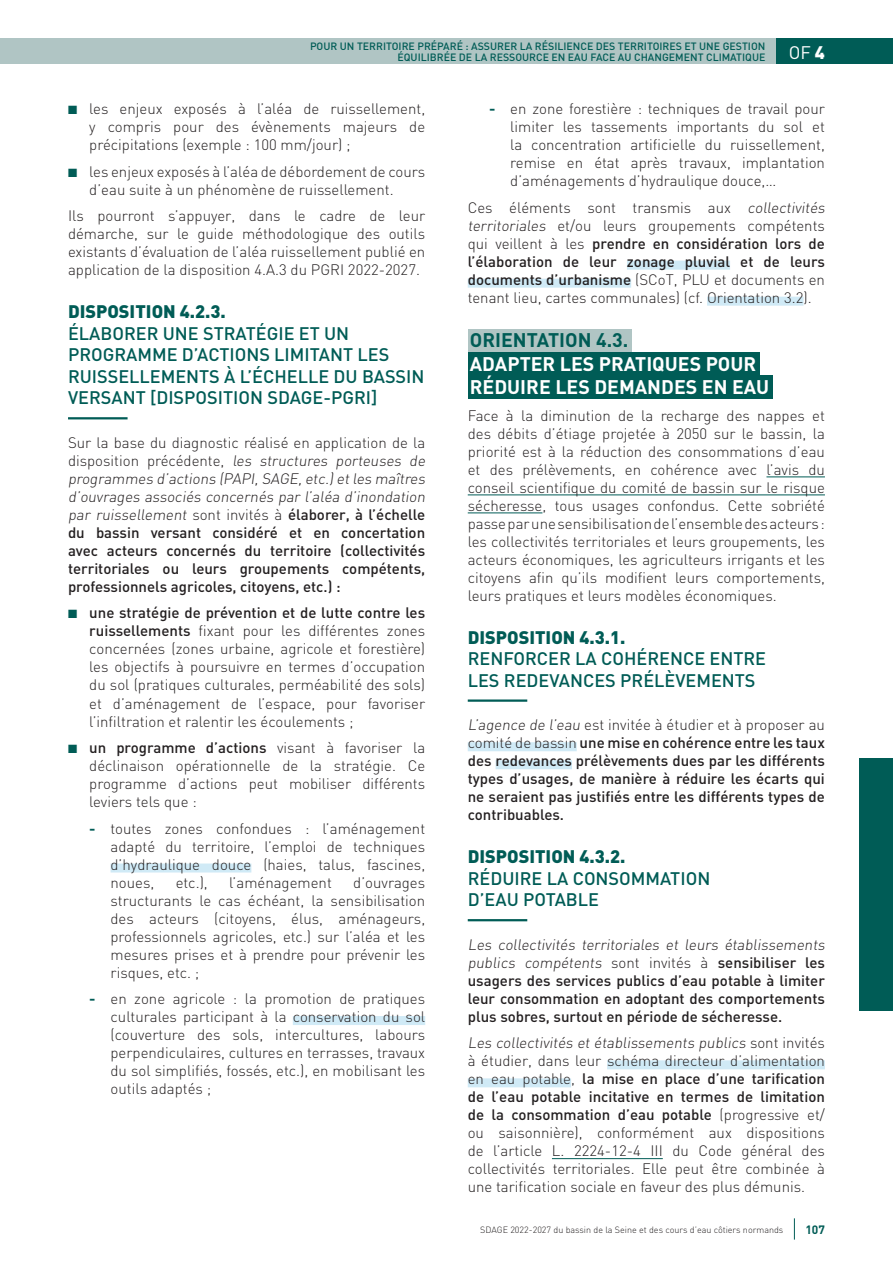
<style>
.page{position:relative;width:893px;height:1263px;background:#fff}
.page>*{position:absolute;margin:0;border:0;box-sizing:border-box;transform-origin:0 0}
.t1{font:700 19.5px/23.4px "DIN";color:#fff}
.t2{font:700 19.5px "DIN";color:#005c56}
.t3{font:500 18px/21.6px "DIN";color:#005c56}
.t4{font:900 18px "DIN";color:#005c56}
.t5{font:18px "DIN";color:#fff}
.t6{font:300 15px/18px "DIN";color:#231f20;text-align:justify}
.t7{font:500 15px/18px "DIN";color:#231f20;text-align:justify}
.t8{font:700 12px "DIN";color:#005c56}
.t9{font:500 10.5px/10.5px "DIN";color:#005c56;text-align:right}
.t10{font:300 9px "DIN";color:#231f20}
.s1{font-weight:900}
.s2{color:#005c56}
.s3{font-weight:500}
.s4{font-weight:700;color:#005c56}
.s5{font-weight:300}
</style>
<div class="page">
<div style="left:0;top:38px;width:776px;height:26px;background:#b0c5c4"></div>
<div style="left:776px;top:38px;width:117px;height:26px;background:#005c56"></div>
<svg style="left:794px;top:1218px;width:1px;height:21px"></svg>
<div style="left:859px;top:758px;width:34px;height:252px;background:#005c56"></div>
<hr style="left:68px;top:417px;width:60px;height:2px;background:#005c56">
<div style="left:111px;top:863px;width:140px;height:9px;background:#d0eaf6"></div>
<div style="left:293px;top:1016px;width:132px;height:9px;background:#d0eaf6"></div>
<div style="left:627px;top:261px;width:103px;height:9px;background:#d0eaf6"></div>
<div style="left:468px;top:279px;width:163px;height:9px;background:#d0eaf6"></div>
<div style="left:707px;top:297px;width:96px;height:9px;background:#d0eaf6"></div>
<div style="left:468px;top:329px;width:164px;height:23px;background:#b0c5c4"></div>
<div style="left:468px;top:352px;width:291px;height:24px;background:#005c56"></div>
<div style="left:468px;top:376px;width:304px;height:23px;background:#005c56"></div>
<hr style="left:766px;top:476px;width:59px;height:1px;background:#005c56">
<hr style="left:468px;top:494px;width:357px;height:1px;background:#005c56">
<hr style="left:468px;top:512px;width:74px;height:1px;background:#005c56">
<hr style="left:468px;top:699px;width:59px;height:3px;background:#005c56">
<div style="left:468px;top:742px;width:109px;height:9px;background:#d0eaf6"></div>
<div style="left:496px;top:760px;width:76px;height:9px;background:#d0eaf6"></div>
<hr style="left:468px;top:919px;width:59px;height:2px;background:#005c56">
<div style="left:607px;top:1060px;width:218px;height:9px;background:#d0eaf6"></div>
<div style="left:468px;top:1078px;width:103px;height:9px;background:#d0eaf6"></div>
<hr style="left:552px;top:1158px;width:111px;height:1px;background:#005c56">
<p class="t9" style="left:310px;top:41px;width:457px">POUR UN TERRITOIRE PRÉPARÉ : ASSURER LA RÉSILIENCE DES TERRITOIRES ET UNE GESTION<br>ÉQUILIBRÉE DE LA RESSOURCE EN EAU FACE AU CHANGEMENT CLIMATIQUE</p>
<p class="t5" style="left:789px;top:41px;width:38px">OF <span class="s1">4</span></p>
<p class="t6" style="left:89px;top:100px;width:337px;text-indent:-21px"><span class="s2">■</span> les enjeux exposés à l’aléa de ruissellement, y compris pour des évènements majeurs de précipitations (exemple : 100 mm/jour) ;</p>
<p class="t6" style="left:89px;top:162px;width:337px;text-indent:-21px"><span class="s2">■</span> les enjeux exposés à l’aléa de débordement de cours d’eau suite à un phénomène de ruissellement.</p>
<p class="t6" style="left:68px;top:207px;width:359px">Ils pourront s’appuyer, dans le cadre de leur démarche, sur le guide méthodologique des outils existants d’évaluation de l’aléa ruissellement publié en application de la disposition 4.A.3 du PGRI 2022-2027.</p>
<p class="t4" style="left:68px;top:299px;width:159px">DISPOSITION 4.2.3.</p>
<p class="t3" style="left:68px;top:322px;width:358px">ÉLABORER UNE STRATÉGIE ET UN PROGRAMME D’ACTIONS LIMITANT LES RUISSELLEMENTS À L’ÉCHELLE DU BASSIN VERSANT [DISPOSITION SDAGE-PGRI]</p>
<p class="t6" style="left:68px;top:433px;width:361px;text-align:left">Sur la base du diagnostic réalisé en application de la disposition précédente, les structures porteuses de programmes d’actions (PAPI,SAGE,etc.)et les maîtres d’ouvrages associés concernés par l’aléa d’inondation par ruissellement sont invités à <span class="s3">élaborer, à l’échelle du bassin versant considéré et en concertation avec acteurs concernés du territoire (collectivités territoriales ou leurs groupements compétents, professionnels agricoles, citoyens, etc.) :</span></p>
<p class="t6" style="left:89px;top:604px;width:337px;text-indent:-21px"><span class="s2">■</span> <span class="s3">une stratégie de prévention et de lutte contre les ruissellements</span> fixant pour les différentes zones concernées (zones urbaine, agricole et forestière) les objectifs à poursuivre en termes d’occupation du sol (pratiques culturales, perméabilité des sols) et d’aménagement de l’espace, pour favoriser l’infiltration et ralentir les écoulements ;</p>
<p class="t6" style="left:89px;top:738px;width:337px;text-indent:-21px"><span class="s2">■</span> <span class="s3">un programme d’actions</span> visant à favoriser la déclinaison opérationnelle de la stratégie. Ce programme d’actions peut mobiliser différents leviers tels que :</p>
<p class="t6" style="left:111px;top:819px;width:316px;text-indent:-21px"><span class="s4">-</span> toutes zones confondues : l’aménagement adapté du territoire, l’emploi de techniques d’hydraulique douce (haies, talus, fascines, noues,</p>
<p class="t6" style="left:176px;top:873px;width:34px">etc.),</p>
<p class="t6" style="left:229px;top:873px;width:104px">l’aménagement</p>
<p class="t6" style="left:111px;top:873px;width:316px;text-indent:243px">d’ouvrages structurants le cas échéant, la sensibilisation des acteurs (citoyens, élus, aménageurs, professionnels agricoles, etc.) sur l’aléa et les mesures prises et à prendre pour prévenir les risques, etc. ;</p>
<p class="t6" style="left:111px;top:989px;width:316px;text-indent:-21px"><span class="s4">-</span> en zone agricole : la promotion de pratiques culturales participant à la conservation du sol (couverture des sols, intercultures, labours perpendiculaires, cultures en terrasses, travaux du sol simplifiés, fossés, etc.), en mobilisant les outils adaptés ;</p>
<p class="t6" style="left:510px;top:100px;width:316px;text-indent:-21px"><span class="s4">-</span> en zone forestière : techniques de travail pour limiter les tassements importants du sol et la concentration artificielle du ruissellement, remise en état après travaux, implantation d’aménagements d’hydraulique douce,…</p>
<p class="t6" style="left:468px;top:198px;width:361px;text-align:left">Ces éléments sont transmis aux collectivités territoriales et/ou leurs groupements compétents qui veillent à les <span class="s3">prendre en considération lors de l’élaboration de leur zonage pluvial et de leurs documents d’urbanisme</span> (SCoT, PLU et documents en tenant lieu, cartes communales) (cf. Orientation 3.2).</p>
<h1 class="t2" style="left:470px;top:327px;width:160px">ORIENTATION 4.3.</h1>
<h1 class="t1" style="left:470px;top:351px;width:301px">ADAPTER LES PRATIQUES POUR<br>RÉDUIRE LES DEMANDES EN EAU</h1>
<p class="t6" style="left:468px;top:406px;width:359px">Face à la diminution de la recharge des nappes et des débits d’étiage projetée à 2050 sur le bassin, la priorité est à la réduction des consommations d’eau et des prélèvements, en cohérence avec l’avis du conseil scientifique du comité de bassin sur le risque sécheresse, tous usages confondus. Cette sobriété passe par une sensibilisation de l’ensemble des acteurs : les collectivités territoriales et leurs groupements, les acteurs économiques, les agriculteurs irrigants et les citoyens afin qu’ils modifient leurs comportements, leurs pratiques et leurs modèles économiques.</p>
<p class="t4" style="left:468px;top:625px;width:159px">DISPOSITION 4.3.1.</p>
<p class="t3" style="left:468px;top:647px;width:300px">RENFORCER LA COHÉRENCE ENTRE<br>LES REDEVANCES PRÉLÈVEMENTS</p>
<p class="t7" style="left:468px;top:715px;width:359px"><span class="s5">L’agence de l’eau est invitée à étudier et à proposer au comité de bassin</span> une mise en cohérence entre les taux des redevances prélèvements dues par les différents types d’usages, de manière à réduire les écarts qui ne seraient pas justifiés entre les différents types de contribuables.</p>
<p class="t4" style="left:468px;top:844px;width:159px">DISPOSITION 4.3.2.</p>
<p class="t3" style="left:468px;top:867px;width:244px">RÉDUIRE LA CONSOMMATION<br>D’EAU POTABLE</p>
<p class="t7" style="left:468px;top:935px;width:361px;text-align:left"><span class="s5">Les collectivités territoriales et leurs établissements publics compétents sont invités à</span> sensibiliser les usagers des services publics d’eau potable à limiter leur consommation en adoptant des comportements plus sobres, surtout en période de sécheresse.</p>
<p class="t6" style="left:468px;top:1034px;width:359px">Les collectivités et établissements publics s o n t i n v i t é s à étudier, dans leur schéma directeur d’alimentation en eau potable, <span class="s3">la mise en place d’une tarification de l’eau potable incitative en termes de limitation de la consommation d’eau potable</span> (progressive et/ ou saisonnière), conformément aux dispositions de l’article L. 2224-12-4 III du Code général des collectivités territoriales. Elle peut être combinée à une tarification sociale en faveur des plus démunis.</p>
<p class="t10" style="left:480px;top:1224px;width:305px">SDAGE 2022-2027 du bassin de la Seine et des cours d’eau côtiers normands</p>
<p class="t8" style="left:805px;top:1222px;width:21px">107</p>
</div>
